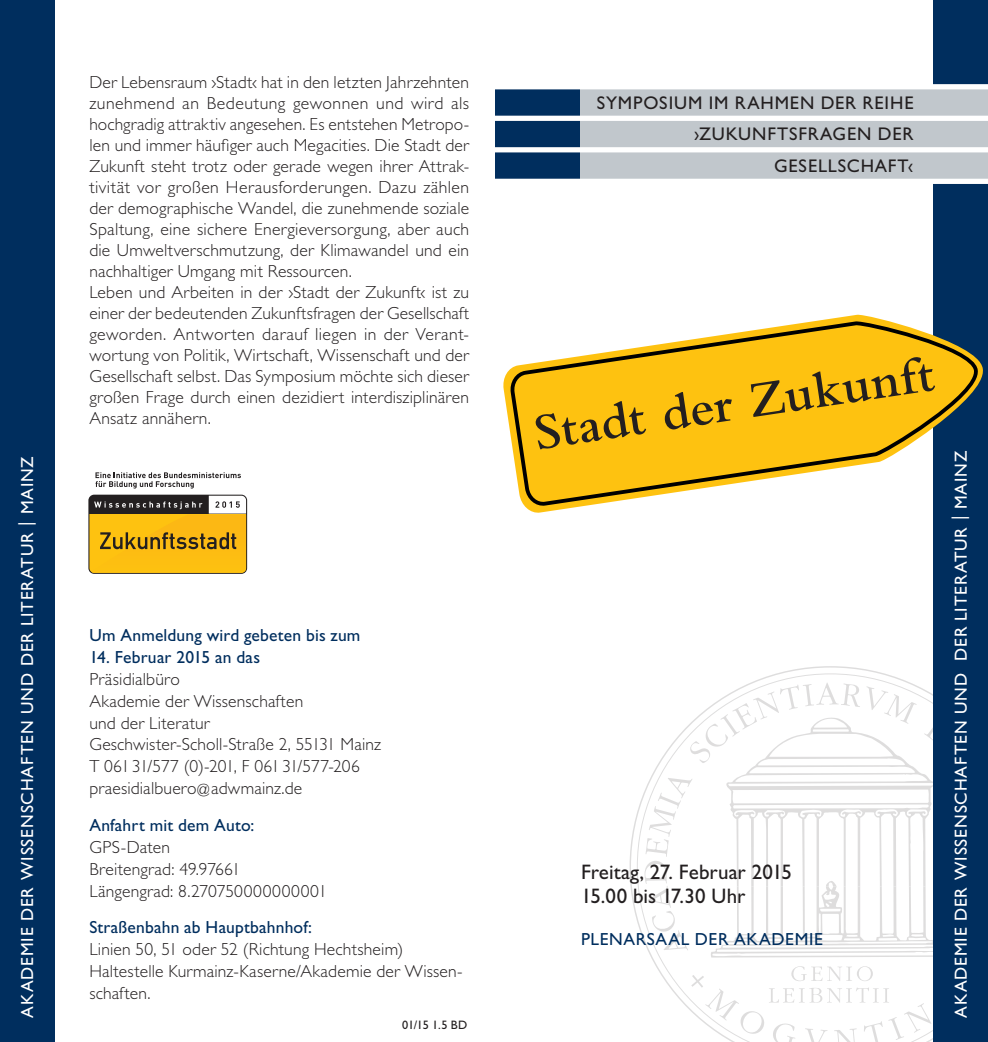
<style>
.page{position:relative;width:988px;height:1042px;background:#fff}
.page>*{position:absolute;margin:0;border:0;box-sizing:border-box;transform-origin:0 0}
.Headline{font:600 52.5px "Bembo Std";color:#231f20}
.t1{font:21px "Gill Sans Std";color:#231f20}
.Subheadline{font:18.38px "Gill Sans Std";letter-spacing:.045em;color:#231f20}
.Body_Abstand_nach{font:300 17.5px/21px "Gill Sans Std";letter-spacing:.01em;color:#231f20}
.t2{font:17.5px "Gill Sans Std";letter-spacing:.05em;color:#fff}
.Body_Abstand_nach-2{font:17.5px "Gill Sans Std";letter-spacing:.01em;color:#002e5e}
.Fußzeile{font:17.5px "Gill Sans Std";letter-spacing:.035em;color:#002e5e}
.Identifizierung{font:12.25px "Gill Sans Std";color:#231f20}
.s1{font-weight:400;color:#002e5e}
.s2{font-size:14.88px}
</style>
<div class="page">
<svg style="left:636px;top:673px;width:297px;height:369px"></svg>
<div style="left:933px;top:0;width:54px;height:1042px;background:#002e5e"></div>
<div style="left:0;top:0;width:55px;height:1042px;background:#002e5e"></div>
<div style="left:579px;top:89px;width:408px;height:90px;background:#c1c7cc"></div>
<div style="left:494px;top:89px;width:85px;height:90px;background:#002e5e"></div>
<div style="left:494px;top:147px;width:493px;height:5px;background:#fff"></div>
<div style="left:494px;top:116px;width:493px;height:5px;background:#fff"></div>
<div style="left:494px;top:84px;width:493px;height:5px;background:#fff"></div>
<div style="left:494px;top:179px;width:493px;height:5px;background:#fff"></div>
<svg style="left:506px;top:318px;width:473px;height:191px"></svg>
<svg style="left:88px;top:495px;width:159px;height:79px"></svg>
<svg style="left:95px;top:472px;width:146px;height:16px"></svg>
<svg style="left:89px;top:496px;width:157px;height:77px;background:#c89b24"></svg>
<p class="t2" style="left:17px;top:1017px;width:563px;rotate:-90deg">AKADEMIE DER WISSENSCHAFTEN UND DER LITERATUR | MAINZ</p>
<p class="Body_Abstand_nach" style="left:89px;top:72px;width:381px;text-align:justify">Der Lebensraum ›Stadt‹ hat in den letzten Jahrzehnten zunehmend an Bedeutung gewonnen und wird als hochgradig attraktiv angesehen. Es entstehen Metropo&shy;len und immer häufiger auch Megacities. Die Stadt der Zukunft steht trotz oder gerade wegen ihrer Attrak&shy;tivität vor großen Herausforderungen. Dazu zählen der demographische Wandel, die zunehmende soziale Spaltung, eine sichere Energieversorgung, aber auch die Umweltverschmutzung, der Klimawandel und ein nachhaltiger Umgang mit Ressourcen.</p>
<p class="Body_Abstand_nach" style="left:89px;top:282px;width:381px;text-align:justify">Leben und Arbeiten in der ›Stadt der Zukunft‹ ist zu einer der bedeutenden Zukunftsfragen der Gesellschaft geworden. Antworten darauf liegen in der Verant&shy;wortung von Politik, Wirtschaft, Wissenschaft und der Gesellschaft selbst. Das Symposium möchte sich dieser großen Frage durch einen dezidiert interdisziplinären Ansatz annähern.</p>
<p class="Body_Abstand_nach-2" style="left:89px;top:625px;width:272px">Um Anmeldung wird gebeten bis zum</p>
<p class="Body_Abstand_nach" style="left:89px;top:646px;width:293px;line-height:21.9px"><span class="s1">14. Februar 2015 an das<br></span>Präsidialbüro<br>Akademie der Wissenschaften<br>und der Literatur<br>Geschwister-Scholl-Straße 2, 55131 Mainz<br>T 061 31/577 (0)-201, F 06131/577-206 praesidialbuero<span class="s2">@</span>adwmainz.de</p>
<p class="Body_Abstand_nach" style="left:89px;top:814px;width:239px;line-height:21.9px"><span class="s1">Anfahrt mit dem Auto:<br></span>GPS-Daten<br>Breitengrad: 49.97661<br>Längengrad: 8.270750000000001</p>
<p class="Body_Abstand_nach" style="left:89px;top:917px;width:374px;line-height:21.9px"><span class="s1">Straßenbahn ab Hauptbahnhof:<br></span>Linien 50, 51 oder 52 (Richtung Hechtsheim)<br>Haltestelle Kurmainz-Kaserne/Akademie der Wissen&shy;schaften.</p>
<p class="Identifizierung" style="left:402px;top:1018px;width:67px">01/15 1.5 BD</p>
<p class="Subheadline" style="left:596px;top:92px;width:318px">SYMPOSIUM IM RAHMEN DER REIHE</p>
<p class="Subheadline" style="left:693px;top:124px;width:221px">›ZUKUNFTSFRAGEN DER</p>
<p class="Subheadline" style="left:774px;top:155px;width:141px">GESELLSCHAFT‹</p>
<p class="Headline" style="left:529px;top:406px;width:405px;rotate:-9deg">Stadt der Zukunft</p>
<p class="t1" style="left:581px;top:859px;width:212px">Freitag, 27. Februar 2015</p>
<p class="t1" style="left:581px;top:884px;width:166px">15.00 bis 17.30 Uhr</p>
<p class="Fußzeile" style="left:581px;top:929px;width:243px">PLENARSAAL DER AKADEMIE</p>
<p class="t2" style="left:950px;top:1017px;width:568px;rotate:-90deg">AKADEMIE DER WISSENSCHAFTEN UND DER LITERATUR | MAINZ</p>
</div>
